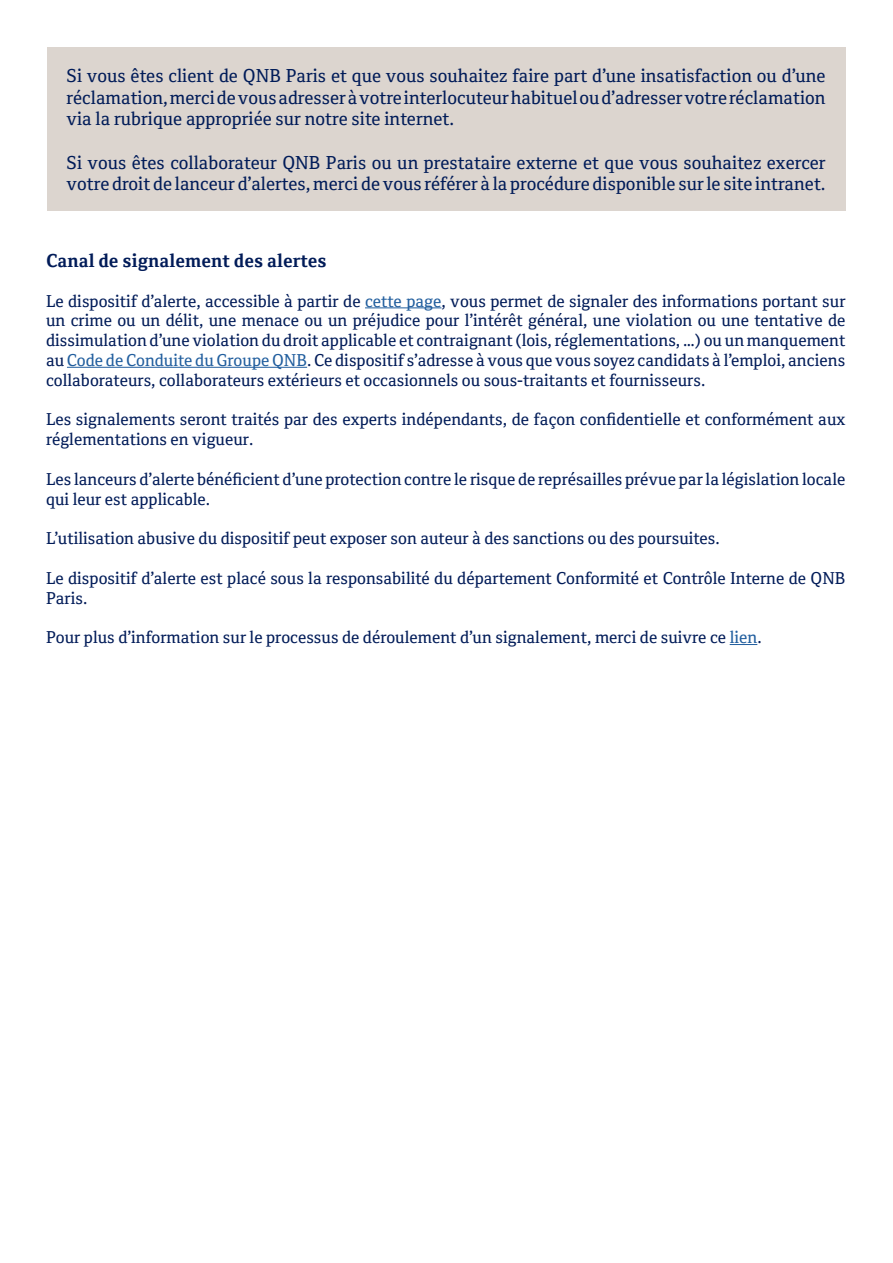
<style>
.page{position:relative;width:893px;height:1263px;background:#fff}
.page>*{position:absolute;margin:0;border:0;box-sizing:border-box;transform-origin:0 0}
.t1{font:18px/21.6px "Cordale Corp";color:#001b58;text-align:justify}
.t2{font:700 18px "Cordale Corp";color:#001b58}
.t3{font:16.5px/19.8px "Cordale Corp";color:#001b58}
.s1{color:#215e9e}
</style>
<div class="page">
<div style="left:47px;top:48px;width:798px;height:163px;background:#dcd5cf"></div>
<hr style="left:365px;top:307px;width:76px;height:1px;background:#215e9e">
<hr style="left:67px;top:367px;width:240px;height:1px;background:#215e9e">
<svg style="left:730px;top:644px;width:27px;height:1px"></svg>
<p class="t1" style="left:67px;top:65px;width:761px">Si vous êtes client de QNB Paris et que vous souhaitez faire part d’une insatisfaction ou d’une réclamation, merci de vous adresser à votre interlocuteur habituel ou d’adresser votre réclamation via la rubrique appropriée sur notre site internet.</p>
<p class="t1" style="left:67px;top:152px;width:761px">Si vous êtes collaborateur QNB Paris ou un prestataire externe et que vous souhaitez exercer votre droit de lanceur d’alertes, merci de vous référer à la procédure disponible sur le site intranet.</p>
<p class="t2" style="left:46px;top:249px;width:282px">Canal de signalement des alertes</p>
<p class="t3" style="left:46px;top:291px;width:801px;text-align:justify">Le dispositif d’alerte, accessible à partir de <span class="s1">cette page</span>, vous permet de signaler des informations portant sur un crime ou un délit, une menace ou un préjudice pour l’intérêt général, une violation ou une tentative de dissimulation d’une violation du droit applicable et contraignant (lois, réglementations, …) ou un manquement au <span class="s1">Code de Conduite du Groupe QNB</span>. Ce dispositif s’adresse à vous que vous soyez candidats à l’emploi, anciens collaborateurs, collaborateurs extérieurs et occasionnels ou sous-traitants et fournisseurs.</p>
<p class="t3" style="left:46px;top:410px;width:801px">Les signalements seront traités par des experts indépendants, de façon confidentielle et conformément aux réglementations en vigueur.</p>
<p class="t3" style="left:46px;top:469px;width:801px">Les lanceurs d’alerte bénéficient d’une protection contre le risque de représailles prévue par la législation locale qui leur est applicable.</p>
<p class="t3" style="left:46px;top:529px;width:675px">L’utilisation abusive du dispositif peut exposer son auteur à des sanctions ou des poursuites.</p>
<p class="t3" style="left:46px;top:568px;width:801px">Le dispositif d’alerte est placé sous la responsabilité du département Conformité et Contrôle Interne de QNB<br>Paris.</p>
<p class="t3" style="left:46px;top:628px;width:717px">Pour plus d’information sur le processus de déroulement d’un signalement, merci de suivre ce <span class="s1">lien</span>.</p>
</div>
